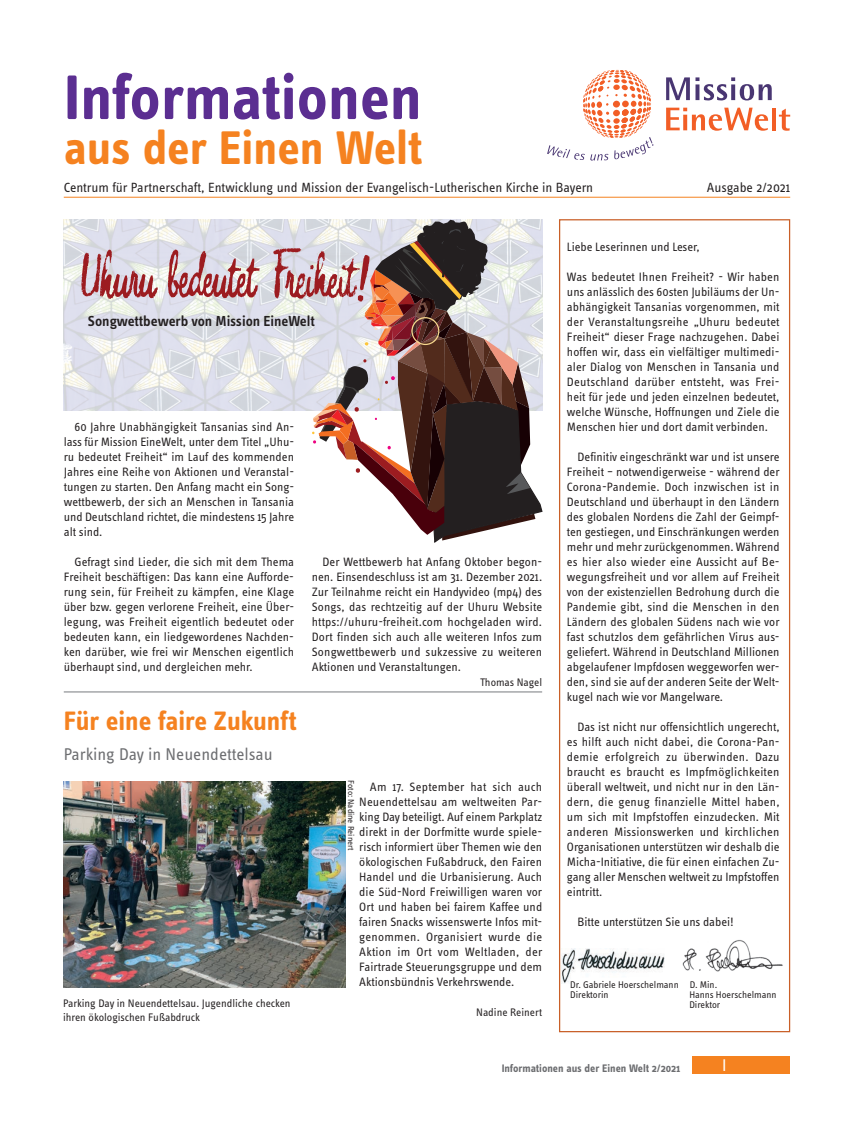
<style>
.page{position:relative;width:854px;height:1138px;background:#fff}
.page>*{position:absolute;margin:0;border:0;box-sizing:border-box;transform-origin:0 0}
.t1{font:70px "Bouffant";color:#9c1c20}
.t2{font:700 65px "Info OT Text";color:#5b2e91}
.t3{font:700 48.75px "Info OT Text";color:#f58220}
.t4{font:700 27.5px "Info OT Text";color:#f58220}
.t5{font:17.5px "Info OT Text";color:#6c6d70}
.t6{font:17.5px "Info OT Text";color:#fff}
.t7{font:600 15px "Info OT Text";letter-spacing:-.005em;color:#231f20}
.t8{font:13.75px "Info OT Text";letter-spacing:-.005em;color:#231f20}
.t9{font:12.5px/15px "Info OT Text";letter-spacing:-.005em;color:#231f20;text-align:justify}
.t10{font:11.25px/13.8px "Info OT Text";letter-spacing:-.005em;color:#231f20}
.t11{font:700 11.25px "Info OT Text";color:#6c6d70}
.t12{font:10px/10px "Info OT Text";letter-spacing:-.005em;color:#231f20}
.t13{font:8.75px "Info OT Text";letter-spacing:-.005em;color:#231f20}
</style>
<div class="page">
<div style="left:693px;top:1056px;width:97px;height:17px;background:#f58220"></div>
<img style="left:682px;top:940px;width:101px;height:31px">
<img style="left:562px;top:948px;width:103px;height:35px">
<hr style="left:64px;top:197px;width:726px;height:1px;background:#f58220">
<svg style="left:666px;top:77px;width:106px;height:23px"></svg>
<svg style="left:666px;top:108px;width:102px;height:23px"></svg>
<hr style="left:772px;top:108px;width:4px;height:22px;background:#f25e26">
<svg style="left:779px;top:109px;width:11px;height:22px"></svg>
<svg style="left:547px;top:70px;width:107px;height:90px"></svg>
<img style="left:64px;top:220px;width:248px;height:190px">
<svg style="left:312px;top:219px;width:231px;height:324px"></svg>
<div style="left:411px;top:317px;width:28px;height:28px;border:1px solid #f7d78e;border-radius:50%"></div>
<hr style="left:64px;top:691px;width:478px;height:1px;background:#939598">
<img style="left:64px;top:781px;width:281px;height:206px">
<div style="left:559px;top:219px;width:231px;height:813px;border:1px solid #c95f27"></div>
<h2 class="t2" style="left:64px;top:57px;width:359px">Informationen</h2>
<h3 class="t3" style="left:64px;top:118px;width:360px">aus der Einen Welt</h3>
<p class="t8" style="left:64px;top:179px;width:531px">Centrum für Partnerschaft, Entwicklung und Mission der Evangelisch-Lutherischen Kirche in Bayern</p>
<p class="t8" style="left:707px;top:179px;width:85px">Ausgabe 2/2021</p>
<h1 class="t1" style="left:75px;top:233px;width:293px">Uhuru bedeutet Freiheit!</h1>
<p class="t7" style="left:88px;top:311px;width:228px">Songwettbewerb von Mission EineWelt</p>
<p class="t9" style="left:64px;top:419px;width:232px;text-indent:11px">60 Jahre Unabhängigkeit Tansanias sind An&shy;lass für Mission EineWelt, unter dem Titel „Uhu&shy;ru bedeutet Freiheit“ im Lauf des kommenden Jahres eine Reihe von Aktionen und Veranstal&shy;tungen zu starten. Den Anfang macht ein Song&shy;wettbewerb, der sich an Menschen in Tansania und Deutschland richtet, die mindestens 15 Jahre alt sind.</p>
<p class="t9" style="left:64px;top:554px;width:232px;text-indent:11px">Gefragt sind Lieder, die sich mit dem Thema Freiheit beschäftigen: Das kann eine Aufforde&shy;rung sein, für Freiheit zu kämpfen, eine Klage über bzw. gegen verlorene Freiheit, eine Über&shy;legung, was Freiheit eigentlich bedeutet oder bedeuten kann, ein liedgewordenes Nachden&shy;ken darüber, wie frei wir Menschen eigentlich überhaupt sind, und dergleichen mehr.</p>
<h3 class="t4" style="left:64px;top:703px;width:234px">Für eine faire Zukunft</h3>
<h3 class="t5" style="left:64px;top:743px;width:210px">Parking Day in Neuendettelsau</h3>
<p class="t10" style="left:63px;top:996px;width:229px">Parking Day in Neuendettelsau. Jugendliche checken ihren ökologischen Fußabdruck</p>
<p class="t9" style="left:312px;top:554px;width:232px;text-indent:11px">Der Wettbewerb hat Anfang Oktober begon&shy;nen. Einsendeschluss ist am 31. Dezember 2021.<br>Zur Teilnahme reicht ein Handyvideo (mp4) des Songs, das rechtzeitig auf der Uhuru Website https://uhuru-freiheit.com hochgeladen wird.<br>Dort finden sich auch alle weiteren Infos zum Songwettbewerb und sukzessive zu weiteren Aktionen und Veranstaltungen.</p>
<p class="t10" style="left:480px;top:675px;width:64px">Thomas Nagel</p>
<p class="t13" style="left:357px;top:780px;width:72px;rotate:90deg">Foto: Nadine Reinert</p>
<p class="t9" style="left:359px;top:779px;width:185px;text-indent:11px">Am 17. September hat sich auch Neuendettelsau am weltweiten Par&shy;king Day beteiligt. Auf einem Parkplatz direkt in der Dorfmitte wurde spiele&shy;risch informiert über Themen wie den ökologischen Fußabdruck, den Fairen Handel und die Urbanisierung. Auch die Süd-Nord Freiwilligen waren vor Ort und haben bei fairem Kaffee und fairen Snacks wissenswerte Infos mit&shy;genommen. Organisiert wurde die Aktion im Ort vom Weltladen, der Fairtrade Steuerungsgruppe und dem Aktionsbündnis Verkehrswende.</p>
<p class="t10" style="left:476px;top:1005px;width:67px">Nadine Reinert</p>
<p class="t9" style="left:567px;top:239px;width:134px">Liebe Leserinnen und Leser,</p>
<p class="t9" style="left:567px;top:269px;width:214px">Was bedeutet Ihnen Freiheit? - Wir haben uns anlässlich des 60sten Jubiläums der Un&shy;abhängigkeit Tansanias vorgenommen, mit der Veranstaltungsreihe „Uhuru bedeutet Freiheit“ dieser Frage nachzugehen. Dabei hoffen wir, dass ein vielfältiger multimedi&shy;aler Dialog von Menschen in Tansania und Deutschland darüber entsteht, was Frei&shy;heit für jede und jeden einzelnen bedeutet, welche Wünsche, Hoffnungen und Ziele die Menschen hier und dort damit verbinden.</p>
<p class="t9" style="left:567px;top:449px;width:214px;text-indent:11px">Definitiv eingeschränkt war und ist unsere Freiheit – notwendigerweise - während der Corona-Pandemie. Doch inzwischen ist in Deutschland und überhaupt in den Ländern des globalen Nordens die Zahl der Geimpf&shy;ten gestiegen, und Einschränkungen werden mehr und mehr zurückgenommen. Während es hier also wieder eine Aussicht auf Be&shy;wegungsfreiheit und vor allem auf Freiheit von der existenziellen Bedrohung durch die Pandemie gibt, sind die Menschen in den Ländern des globalen Südens nach wie vor fast schutzlos dem gefährlichen Virus aus&shy;geliefert. Während in Deutschland Millionen abgelaufener Impfdosen weggeworfen wer&shy;den, sind sie auf der anderen Seite der Welt&shy;kugel nach wie vor Mangelware.</p>
<p class="t9" style="left:567px;top:719px;width:214px;text-indent:11px">Das ist nicht nur offensichtlich ungerecht, es hilft auch nicht dabei, die Corona-Pan&shy;demie erfolgreich zu überwinden. Dazu braucht es braucht es Impfmöglichkeiten überall weltweit, und nicht nur in den Län&shy;dern, die genug finanzielle Mittel haben, um sich mit Impfstoffen einzudecken. Mit anderen Missionswerken und kirchlichen Organisationen unterstützen wir deshalb die Micha-Initiative, die für einen einfachen Zu&shy;gang aller Menschen weltweit zu Impfstoffen eintritt.</p>
<p class="t9" style="left:578px;top:914px;width:158px">Bitte unterstützen Sie uns dabei!</p>
<p class="t12" style="left:570px;top:979px;width:149px">Dr. Gabriele Hoerschelmann D. Min.<br>Direktorin</p>
<p class="t12" style="left:689px;top:989px;width:89px">Hanns Hoerschelmann<br>Direktor</p>
<p class="t11" style="left:502px;top:1061px;width:180px">Informationen aus der Einen Welt 2/2021</p>
<h3 class="t6" style="left:722px;top:1054px;width:6px">I</h3>
</div>
